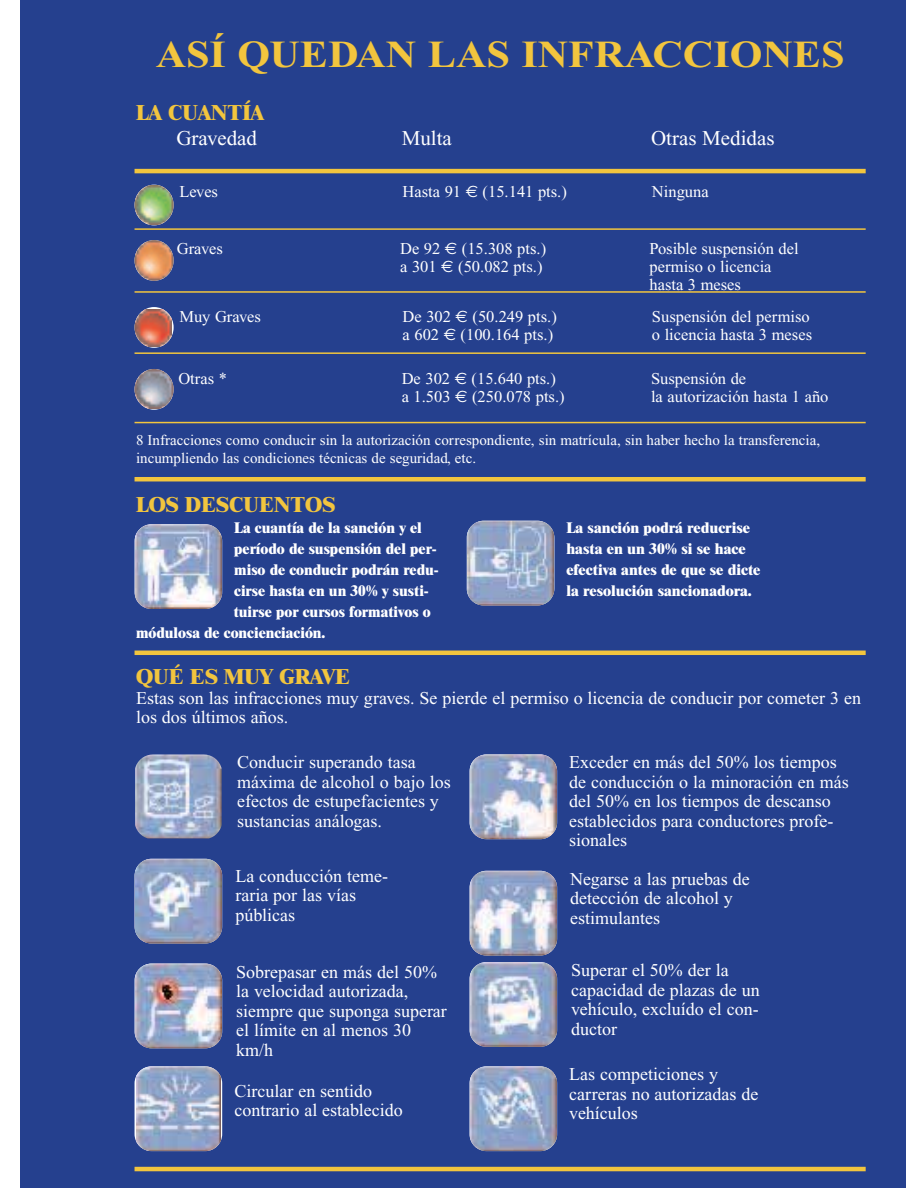
<style>
.page{position:relative;width:918px;height:1188px;background:#fff}
.page>*{position:absolute;margin:0;border:0;box-sizing:border-box;transform-origin:0 0}
.t1{font:700 38.25px "Times New Roman";color:#f2c53e;scale:1.1 1}
.t2{font:800 21px "Times";color:#f2c53e}
.t3{font:21px "Times New Roman";color:#fff}
.t4{font:18px/19.5px "Times New Roman";color:#fff}
.t5{font:16.5px/18px "Times New Roman";color:#fff}
.t6{font:800 15px/21px "Times";color:#fff}
.t7{font:15px/18px "Times New Roman";color:#fff}
.s1{font-family:"Euro Sans"}
</style>
<div class="page">
<div style="left:20px;top:0;width:886px;height:1188px;background:#25408e"></div>
<svg style="left:135px;top:185px;width:39px;height:40px"></svg>
<img style="left:135px;top:186px;width:39px;height:39px;border-radius:50%">
<svg style="left:135px;top:240px;width:39px;height:41px"></svg>
<img style="left:135px;top:241px;width:39px;height:39px;border-radius:50%">
<svg style="left:135px;top:307px;width:39px;height:41px"></svg>
<img style="left:135px;top:309px;width:37px;height:37px">
<svg style="left:135px;top:369px;width:39px;height:41px"></svg>
<img style="left:135px;top:370px;width:39px;height:39px;border-radius:50%">
<img style="left:135px;top:524px;width:87px;height:85px;border-radius:17px">
<img style="left:467px;top:521px;width:87px;height:84px;border-radius:17px">
<hr style="left:135px;top:169px;width:731px;height:4px;background:#f2c53e">
<hr style="left:135px;top:477px;width:731px;height:4px;background:#f2c53e">
<hr style="left:135px;top:651px;width:731px;height:4px;background:#f2c53e">
<hr style="left:135px;top:1167px;width:731px;height:4px;background:#f2c53e">
<hr style="left:135px;top:228px;width:731px;height:2px;background:#f2c53e">
<hr style="left:135px;top:291px;width:731px;height:2px;background:#f2c53e">
<hr style="left:135px;top:352px;width:731px;height:2px;background:#f2c53e">
<hr style="left:135px;top:422px;width:731px;height:1px;background:#f2c53e">
<img style="left:470px;top:754px;width:87px;height:85px;border-radius:17px">
<img style="left:470px;top:871px;width:87px;height:85px;border-radius:17px">
<img style="left:470px;top:962px;width:87px;height:85px;border-radius:17px">
<img style="left:470px;top:1066px;width:87px;height:85px;border-radius:17px">
<img style="left:135px;top:754px;width:87px;height:84px">
<img style="left:135px;top:859px;width:87px;height:85px;border-radius:17px">
<img style="left:135px;top:964px;width:87px;height:84px;border-radius:17px">
<svg style="left:135px;top:1066px;width:87px;height:85px"></svg>
<img style="left:136px;top:1066px;width:85px;height:85px;border-radius:17px">
<h1 class="t1" style="left:156px;top:40px;width:628px">ASÍ QUEDAN LAS INFRACCIONES</h1>
<p class="t2" style="left:136px;top:105px;width:130px">LA CUANTÍA</p>
<p class="t3" style="left:176px;top:130px;width:82px">Gravedad</p>
<p class="t3" style="left:402px;top:130px;width:52px">Multa</p>
<p class="t3" style="left:651px;top:130px;width:125px">Otras Medidas</p>
<p class="t5" style="left:179px;top:184px;width:40px">Leves</p>
<p class="t5" style="left:403px;top:184px;width:166px">Hasta 91 <span class="s1">€</span> (15.141 pts.)</p>
<p class="t5" style="left:652px;top:184px;width:58px">Ninguna</p>
<p class="t5" style="left:177px;top:241px;width:47px">Graves</p>
<p class="t5" style="left:400px;top:241px;width:147px">De 92 <span class="s1">€</span> (15.308 pts.)</p>
<p class="t5" style="left:650px;top:241px;width:151px">Posible suspensión del</p>
<p class="t5" style="left:400px;top:259px;width:144px">a 301 <span class="s1">€</span> (50.082 pts.)</p>
<p class="t5" style="left:650px;top:259px;width:124px">permiso o licencia hasta 3 meses</p>
<p class="t5" style="left:179px;top:309px;width:83px">Muy Graves</p>
<p class="t5" style="left:403px;top:309px;width:156px">De 302 <span class="s1">€</span> (50.249 pts.)</p>
<p class="t5" style="left:652px;top:309px;width:159px">Suspensión del permiso</p>
<p class="t5" style="left:403px;top:327px;width:152px">a 602 <span class="s1">€</span> (100.164 pts.)</p>
<p class="t5" style="left:652px;top:327px;width:162px">o licencia hasta 3 meses</p>
<p class="t5" style="left:178px;top:371px;width:50px">Otras *</p>
<p class="t5" style="left:402px;top:371px;width:156px">De 302 <span class="s1">€</span> (15.640 pts.)</p>
<p class="t5" style="left:651px;top:371px;width:97px">Suspensión de</p>
<p class="t5" style="left:402px;top:389px;width:164px">a 1.503 <span class="s1">€</span> (250.078 pts.)</p>
<p class="t5" style="left:651px;top:389px;width:179px">la autorización hasta 1 año</p>
<p class="t7" style="left:136px;top:433px;width:686px">8 Infracciones como conducir sin la autorización correspondiente, sin matrícula, sin haber hecho la transferencia, incumpliendo las condiciones técnicas de seguridad, etc.</p>
<p class="t2" style="left:136px;top:497px;width:201px">LOS DESCUENTOS</p>
<p class="t6" style="left:234px;top:519px;width:189px">La cuantía de la sanción y el</p>
<p class="t6" style="left:234px;top:540px;width:204px">período de suspensión del per-</p>
<p class="t6" style="left:234px;top:561px;width:206px">miso de conducir podrán redu-</p>
<p class="t6" style="left:234px;top:582px;width:196px">cirse hasta en un 30% y susti-</p>
<p class="t6" style="left:234px;top:603px;width:198px">tuirse por cursos formativos o</p>
<p class="t6" style="left:136px;top:624px;width:191px">módulosa de concienciación.</p>
<p class="t6" style="left:566px;top:519px;width:196px">La sanción podrá reducrise hasta en un 30% si se hace efectiva antes de que se dicte la resolución sancionadora.</p>
<p class="t2" style="left:136px;top:669px;width:216px">QUÉ ES MUY GRAVE</p>
<p class="t4" style="left:136px;top:690px;width:727px">Estas son las infracciones muy graves. Se pierde el permiso o licencia de conducir por cometer 3 en los dos últimos años.</p>
<p class="t4" style="left:237px;top:754px;width:215px">Conducir superando tasa máxima de alcohol o bajo los efectos de estupefacientes y sustancias análogas.</p>
<p class="t4" style="left:569px;top:754px;width:281px">Exceder en más del 50% los tiempos de conducción o la minoración en más del 50% en los tiempos de descanso establecidos para conductores profe&shy;sionales</p>
<p class="t4" style="left:570px;top:871px;width:181px">Negarse a las pruebas de detección de alcohol y estimulantes</p>
<p class="t4" style="left:571px;top:962px;width:190px">Superar el 50% der la capacidad de plazas de un vehículo, excluído el con&shy;ductor</p>
<p class="t4" style="left:569px;top:1066px;width:191px">Las competiciones y carreras no autorizadas de vehículos</p>
<p class="t4" style="left:235px;top:868px;width:154px">La conducción teme&shy;raria por las vías públicas</p>
<p class="t4" style="left:236px;top:963px;width:212px">Sobrepasar en más del 50% la velocidad autorizada, siempre que suponga superar el límite en al menos 30 km/h</p>
<p class="t4" style="left:234px;top:1083px;width:170px">Circular en sentido contrario al establecido</p>
</div>
